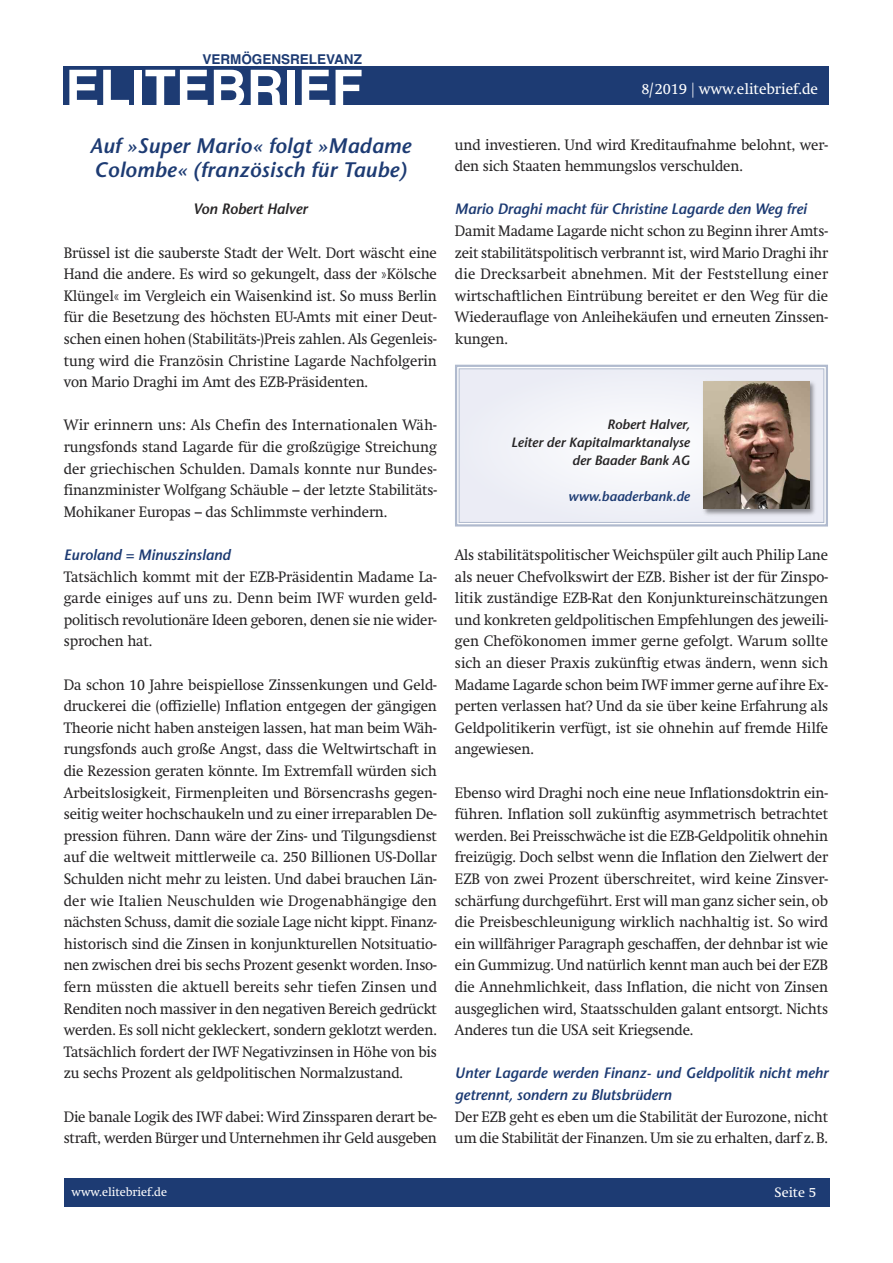
<style>
.page{position:relative;width:893px;height:1263px;background:#fff}
.page>*{position:absolute;margin:0;border:0;box-sizing:border-box;transform-origin:0 0}
.t1{font:700 51px "Helvetica";color:#fff}
.t2{font:italic 600 21px/24px "Stone Sans";letter-spacing:.005em;color:#1d3b73}
.t3{font:15px/21.6px "Swift";letter-spacing:-.01em;color:#272526;text-align:justify;scale:.96 1}
.t4{font:italic 600 15px/21.6px "Stone Sans";letter-spacing:-.005em;color:#1d3b73}
.t5{font:15px "Swift";color:#fff}
.t6{font:italic 600 15px "Stone Sans";letter-spacing:-.01em;color:#272526}
.t7{font:italic 600 13.5px/18px "Stone Sans";letter-spacing:-.005em;color:#272526;text-align:right}
.t8{font:700 13.5px "Helvetica";color:#1d3b73}
.t9{font:italic 600 13.5px "Stone Sans";letter-spacing:-.005em;color:#1d3b73}
.t10{font:13.5px "Swift";color:#fff}
.t11{font:12px "Swift";color:#fff}
</style>
<div class="page">
<div style="left:64px;top:1178px;width:765px;height:29px;background:#1d3b73"></div>
<div style="left:64px;top:66px;width:765px;height:38px;background:#1d3b73"></div>
<div style="left:459px;top:369px;width:364px;height:153px;background:#f0f1f7"></div>
<div style="left:455px;top:365px;width:373px;height:161px;border:2px solid #b0bace"></div>
<div style="left:459px;top:368px;width:365px;height:155px;border:1px solid #b0bace"></div>
<img style="left:703px;top:381px;width:113px;height:135px">
<img style="left:703px;top:381px;width:107px;height:128px">
<p class="t8" style="left:202px;top:51px;width:161px">VERMÖGENSRELEVANZ</p>
<h1 class="t1" style="left:65px;top:59px;width:299px">ELITEBRIEF</h1>
<h2 class="t2" style="left:90px;top:136px;width:322px">Auf »Super Mario« folgt »Madame<br>Colombe« (französisch für Taube)</h2>
<p class="t6" style="left:193px;top:203px;width:116px">Von Robert Halver</p>
<p class="t3" style="left:64px;top:243px;width:390px">Brüssel ist die sauberste Stadt der Welt. Dort wäscht eine Hand die andere. Es wird so gekungelt, dass der »Kölsche Klüngel« im Vergleich ein Waisenkind ist. So muss Berlin für die Besetzung des höchsten EU-Amts mit einer Deut&shy;schen einen hohen (Stabilitäts-)Preis zahlen. Als Gegenleis&shy;tung wird die Französin Christine Lagarde Nachfolgerin von Mario Draghi im Amt des EZB-Präsidenten.</p>
<p class="t3" style="left:64px;top:416px;width:390px">Wir erinnern uns: Als Chefin des Internationalen Wäh&shy;rungsfonds stand Lagarde für die großzügige Streichung der griechischen Schulden. Damals konnte nur Bundes&shy;finanzminister Wolfgang Schäuble – der letzte Stabilitäts-Mohikaner Europas – das Schlimmste verhindern.</p>
<p class="t4" style="left:64px;top:545px;width:168px">Euroland = Minuszinsland</p>
<p class="t3" style="left:64px;top:567px;width:390px">Tatsächlich kommt mit der EZB-Präsidentin Madame La&shy;garde einiges auf uns zu. Denn beim IWF wurden geld&shy;politisch revolutionäre Ideen geboren, denen sie nie wider&shy;sprochen hat.</p>
<p class="t3" style="left:64px;top:675px;width:390px">Da schon 10 Jahre beispiellose Zinssenkungen und Geld&shy;druckerei die (offizielle) Inflation entgegen der gängigen Theorie nicht haben ansteigen lassen, hat man beim Wäh&shy;rungsfonds auch große Angst, dass die Weltwirtschaft in die Rezession geraten könnte. Im Extremfall würden sich Arbeitslosigkeit, Firmenpleiten und Börsencrashs gegen&shy;seitig weiter hochschaukeln und zu einer irreparablen De&shy;pression führen. Dann wäre der Zins- und Tilgungsdienst auf die weltweit mittlerweile ca. 250 Billionen US-Dollar Schulden nicht mehr zu leisten. Und dabei brauchen Län&shy;der wie Italien Neuschulden wie Drogenabhängige den nächsten Schuss, damit die soziale Lage nicht kippt. Finanz&shy;historisch sind die Zinsen in konjunkturellen Notsituatio&shy;nen zwischen drei bis sechs Prozent gesenkt worden. Inso&shy;fern müssten die aktuell bereits sehr tiefen Zinsen und Renditen noch massiver in den negativen Bereich gedrückt werden. Es soll nicht gekleckert, sondern geklotzt werden.<br>Tatsächlich fordert der IWF Negativzinsen in Höhe von bis zu sechs Prozent als geldpolitischen Normalzustand.</p>
<p class="t3" style="left:64px;top:1107px;width:390px">Die banale Logik des IWF dabei: Wird Zinssparen derart be&shy;straft, werden Bürger und Unternehmen ihr Geld ausgeben</p>
<p class="t11" style="left:72px;top:1187px;width:97px">www.elitebrief.de</p>
<p class="t5" style="left:641px;top:83px;width:178px">8/2019 | www.elitebrief.de</p>
<p class="t3" style="left:455px;top:135px;width:390px">und investieren. Und wird Kreditaufnahme belohnt, wer&shy;den sich Staaten hemmungslos verschulden.</p>
<p class="t4" style="left:455px;top:200px;width:353px">Mario Draghi macht für Christine Lagarde den Weg frei</p>
<p class="t3" style="left:455px;top:221px;width:390px">Damit Madame Lagarde nicht schon zu Beginn ihrer Amts&shy;zeit stabilitätspolitisch verbrannt ist, wird Mario Draghi ihr die Drecksarbeit abnehmen. Mit der Feststellung einer wirtschaftlichen Eintrübung bereitet er den Weg für die Wiederauflage von Anleihekäufen und erneuten Zinssen&shy;kungen.</p>
<p class="t7" style="left:511px;top:417px;width:180px">Robert Halver,<br>Leiter der Kapitalmarktanalyse der Baader Bank AG</p>
<p class="t9" style="left:568px;top:491px;width:123px">www.baaderbank.de</p>
<p class="t3" style="left:455px;top:545px;width:390px">Als stabilitätspolitischer Weichspüler gilt auch Philip Lane als neuer Chefvolkswirt der EZB. Bisher ist der für Zinspo&shy;litik zuständige EZB-Rat den Konjunktureinschätzungen und konkreten geldpolitischen Empfehlungen des jeweili&shy;gen Chefökonomen immer gerne gefolgt. Warum sollte sich an dieser Praxis zukünftig etwas ändern, wenn sich Madame Lagarde schon beim IWF immer gerne auf ihre Ex&shy;perten verlassen hat? Und da sie über keine Erfahrung als Geldpolitikerin verfügt, ist sie ohnehin auf fremde Hilfe angewiesen.</p>
<p class="t3" style="left:455px;top:783px;width:390px">Ebenso wird Draghi noch eine neue Inflationsdoktrin ein&shy;führen. Inflation soll zukünftig asymmetrisch betrachtet werden. Bei Preisschwäche ist die EZB-Geldpolitik ohnehin freizügig. Doch selbst wenn die Inflation den Zielwert der EZB von zwei Prozent überschreitet, wird keine Zinsver&shy;schärfung durchgeführt. Erst will man ganz sicher sein, ob die Preisbeschleunigung wirklich nachhaltig ist. So wird ein willfähriger Paragraph geschaffen, der dehnbar ist wie ein Gummizug. Und natürlich kennt man auch bei der EZB die Annehmlichkeit, dass Inflation, die nicht von Zinsen ausgeglichen wird, Staatsschulden galant entsorgt. Nichts Anderes tun die USA seit Kriegsende.</p>
<p class="t4" style="left:455px;top:1064px;width:375px">Unter Lagarde werden Finanz- und Geldpolitik nicht mehr getrennt, sondern zu Blutsbrüdern</p>
<p class="t3" style="left:455px;top:1107px;width:390px">Der EZB geht es eben um die Stabilität der Eurozone, nicht um die Stabilität der Finanzen. Um sie zu erhalten, darf z.B.</p>
<p class="t10" style="left:775px;top:1187px;width:43px">Seite 5</p>
</div>
